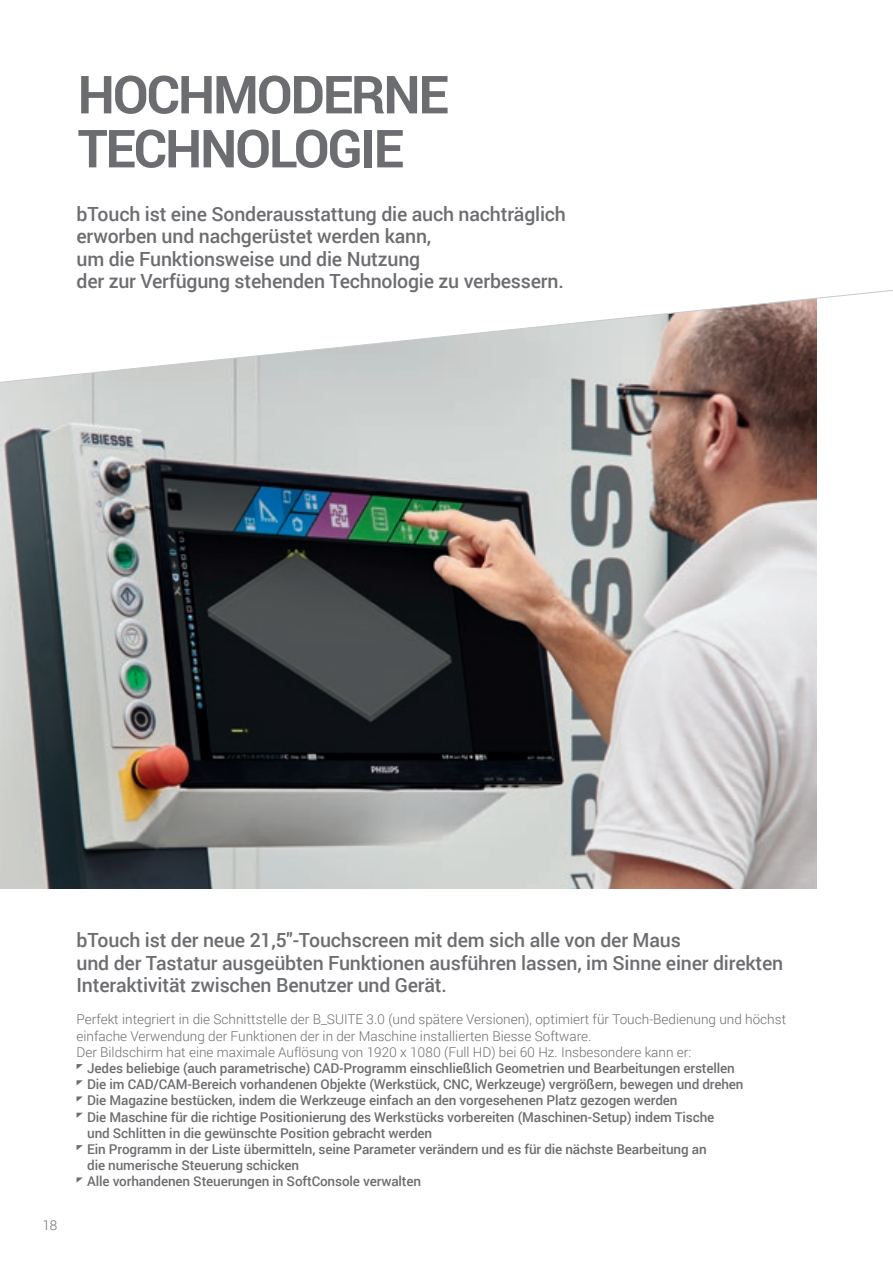
<style>
.page{position:relative;width:893px;height:1263px;background:#fff}
.page>*{position:absolute;margin:0;border:0;box-sizing:border-box;transform-origin:0 0}
.t1{font:700 52.5px/54px "Roboto";letter-spacing:-.04em;color:#6c6d70}
.t2{font:500 19.5px/22.5px "Roboto";letter-spacing:-.01em;color:#6c6d70}
.t3{font:500 13.5px/16.2px "Roboto";letter-spacing:-.01em;color:#6c6d70}
.t4{font:300 13.5px/16.2px "Roboto";color:#6c6d70}
</style>
<div class="page">
<img style="left:0;top:384px;width:817px;height:505px">
<svg style="left:0;top:290px;width:893px;height:94px"></svg>
<svg style="left:77px;top:1064px;width:6px;height:5px"></svg>
<svg style="left:77px;top:1080px;width:6px;height:5px"></svg>
<svg style="left:77px;top:1096px;width:6px;height:5px"></svg>
<svg style="left:77px;top:1113px;width:6px;height:5px"></svg>
<svg style="left:77px;top:1145px;width:6px;height:5px"></svg>
<svg style="left:77px;top:1177px;width:6px;height:5px"></svg>
<p class="t1" style="left:78px;top:66px;width:372px">HOCHMODERNE<br>TECHNOLOGIE</p>
<p class="t2" style="left:77px;top:202px;width:491px">bTouch ist eine Sonderausstattung die auch nachträglich erworben und nachgerüstet werden kann,<br>um die Funktionsweise und die Nutzung<br>der zur Verfügung stehenden Technologie zu verbessern.</p>
<p class="t4" style="left:42px;top:1216px;width:16px">18</p>
<p class="t2" style="left:77px;top:928px;width:708px">bTouch ist der neue 21,5"-Touchscreen mit dem sich alle von der Maus<br>und der Tastatur ausgeübten Funktionen ausführen lassen, im Sinne einer direkten<br>Interaktivität zwischen Benutzer und Gerät.</p>
<p class="t4" style="left:77px;top:1011px;width:711px">Perfekt integriert in die Schnittstelle der B_SUITE 3.0 (und spätere Versionen), optimiert für Touch-Bedienung und höchst einfache Verwendung der Funktionen der in der Maschine installierten Biesse Software.</p>
<p class="t4" style="left:77px;top:1043px;width:616px">Der Bildschirm hat eine maximale Auflösung von 1920 x 1080 (Full HD) bei 60 Hz. Insbesondere kann er:</p>
<p class="t3" style="left:87px;top:1059px;width:649px">Jedes beliebige (auch parametrische) CAD-Programm einschließlich Geometrien und Bearbeitungen erstellen</p>
<p class="t3" style="left:87px;top:1076px;width:658px">Die im CAD/CAM-Bereich vorhandenen Objekte (Werkstück, CNC, Werkzeuge) vergrößern, bewegen und drehen</p>
<p class="t3" style="left:87px;top:1092px;width:592px">Die Magazine bestücken, indem die Werkzeuge einfach an den vorgesehenen Platz gezogen werden</p>
<p class="t3" style="left:87px;top:1108px;width:629px">Die Maschine für die richtige Positionierung des Werkstücks vorbereiten (Maschinen-Setup) indem Tische und Schlitten in die gewünschte Position gebracht werden</p>
<p class="t3" style="left:87px;top:1140px;width:621px">Ein Programm in der Liste übermitteln, seine Parameter verändern und es für die nächste Bearbeitung an die numerische Steuerung schicken</p>
<p class="t3" style="left:87px;top:1173px;width:335px">Alle vorhandenen Steuerungen in SoftConsole verwalten</p>
</div>
